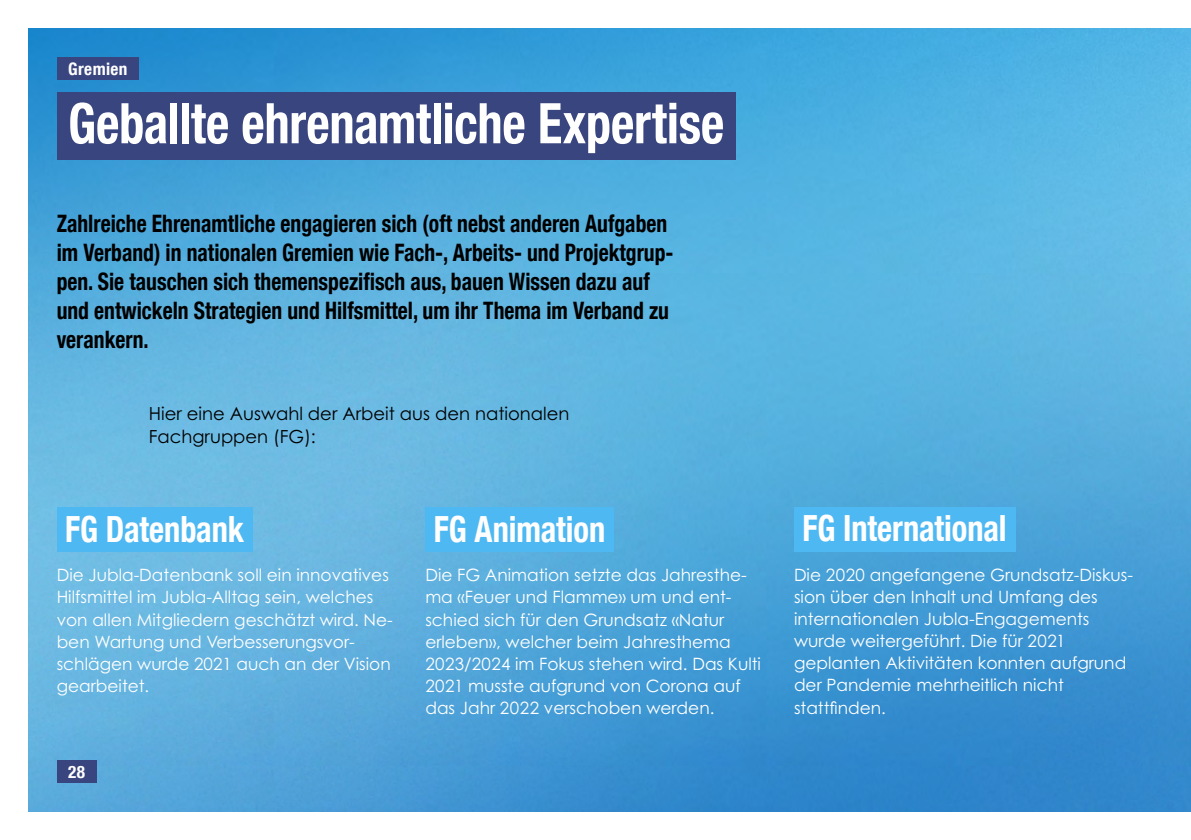
<style>
.page{position:relative;width:1191px;height:840px;background:#fff}
.page>*{position:absolute;margin:0;border:0;box-sizing:border-box;transform-origin:0 0}
.t1{font:700 condensed 56px "Helvetica Neue LT Com";letter-spacing:-.005em;color:#fff;scale:.9 1}
.t2{font:700 condensed 36px "Helvetica Neue LT Com";letter-spacing:-.005em;color:#fff;scale:.9 1}
.t3{font:700 condensed 24px/28.8px "Helvetica Neue LT Com";color:#000;scale:.9 1}
.t4{font:18px/23.4px "Century Gothic Pro";color:#000}
.t5{font:700 condensed 17.2px "Helvetica Neue LT Com";letter-spacing:.025em;color:#fff}
.t6{font:17px/22.2px "Century Gothic Pro";color:#fff}
</style>
<div class="page">
<img style="left:28px;top:28px;width:1163px;height:783px">
<div style="left:57px;top:759px;width:39px;height:23px;background:#39457f"></div>
<div style="left:57px;top:92px;width:678px;height:67px;background:#39457f"></div>
<div style="left:57px;top:57px;width:82px;height:23px;background:#39457f"></div>
<div style="left:57px;top:507px;width:195px;height:45px;background:#4eb8f2"></div>
<div style="left:425px;top:507px;width:189px;height:45px;background:#4eb8f2"></div>
<div style="left:794px;top:507px;width:221px;height:44px;background:#4eb8f2"></div>
<p class="t5" style="left:68px;top:58px;width:61px">Gremien</p>
<h1 class="t1" style="left:68px;top:90px;width:730px">Geballte ehrenamtliche Expertise</h1>
<p class="t3" style="left:57px;top:209px;width:687px">Zahlreiche Ehrenamtliche engagieren sich (oft nebst anderen Aufgaben im Verband) in nationalen Gremien wie Fach-, Arbeits- und Projektgrup&shy;pen. Sie tauschen sich themenspezifisch aus, bauen Wissen dazu auf und entwickeln Strategien und Hilfsmittel, um ihr Thema im Verband zu verankern.</p>
<p class="t4" style="left:149px;top:401px;width:422px">Hier eine Auswahl der Arbeit aus den nationalen<br>Fachgruppen (FG):</p>
<h2 class="t2" style="left:65px;top:507px;width:200px">FG Datenbank</h2>
<h2 class="t2" style="left:434px;top:507px;width:192px">FG Animation</h2>
<h2 class="t2" style="left:802px;top:506px;width:228px">FG International</h2>
<p class="t6" style="left:57px;top:563px;width:337px">Die Jubla-Datenbank soll ein innovatives Hilfsmittel im Jubla-Alltag sein, welches von allen Mitgliedern geschätzt wird. Ne&shy;ben Wartung und Verbesserungsvor&shy;schlägen wurde 2021 auch an der Vision gearbeitet.</p>
<p class="t6" style="left:425px;top:563px;width:337px">Die FG Animation setzte das Jahresthe&shy;ma «Feuer und Flamme» um und ent&shy;schied sich für den Grundsatz «Natur erleben», welcher beim Jahresthema 2023/2024 im Fokus stehen wird. Das Kulti 2021 musste aufgrund von Corona auf das Jahr 2022 verschoben werden.</p>
<p class="t6" style="left:794px;top:563px;width:341px">Die 2020 angefangene Grundsatz-Diskus&shy;sion über den Inhalt und Umfang des internationalen Jubla-Engagements wurde weitergeführt. Die für 2021 geplanten Aktivitäten konnten aufgrund der Pandemie mehrheitlich nicht stattfinden.</p>
<p class="t5" style="left:68px;top:761px;width:19px">28</p>
</div>
